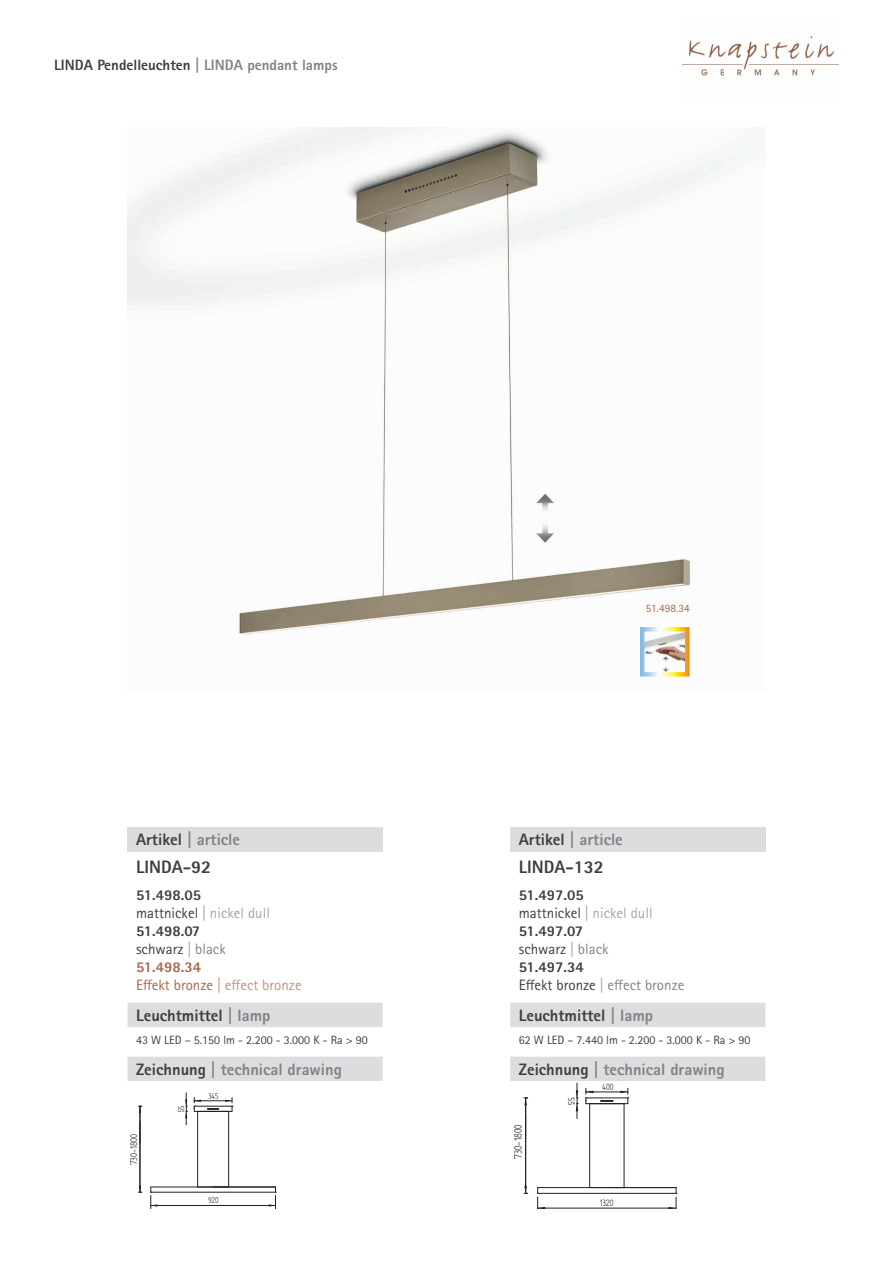
<style>
.page{position:relative;width:893px;height:1263px;background:#fff}
.page>*{position:absolute;margin:0;border:0;box-sizing:border-box;transform-origin:0 0}
.t1{font:800 18px "Rotis Sans Serif Std";color:#3e3e3f}
.t2{font:800 16.5px "Rotis Sans Serif Std";color:#808285}
.t3{font:800 16.5px "Rotis Sans Serif Std";color:#3e3e3f}
.t4{font:800 15px/18px "Rotis Sans Serif Std";color:#3e3e3f}
.t5{font:15px/18px "Rotis Sans Serif Std";color:#3e3e3f}
.t6{font:12.3px "Solid Edge ISO";color:#231f20}
.t7{font:12px "Rotis Sans Serif Std";color:#3e3e3f}
.t8{font:11.25px "Rotis Sans Serif Std";color:#a7664b}
.t9{font:11.1px "Solid Edge ISO";color:#231f20}
.t10{font:10.5px "Solid Edge ISO";color:#231f20}
.t11{font:9.45px "Solid Edge ISO";color:#231f20}
.s1{color:#808285}
.s2{color:#3e3e3f}
.s3{font-weight:400}
.s4{font-weight:400;color:#a4a5a9}
.s5{font-weight:400;color:#808285}
.s6{color:#a7664b}
.s7{font-weight:400;color:#a7664b}
.s8{font-weight:400;color:#c5927e}
.s9{font-weight:800}
.s10{color:#a4a5a9}
</style>
<div class="page">
<img style="left:682px;top:35px;width:157px;height:44px">
<div style="left:128px;top:827px;width:255px;height:25px;background:#dcdddf"></div>
<svg style="left:128px;top:1003px;width:255px;height:78px"></svg>
<div style="left:510px;top:827px;width:255px;height:25px;background:#dcdddf"></div>
<img style="left:128px;top:128px;width:637px;height:549px">
<img style="left:534px;top:493px;width:23px;height:51px">
<img style="left:645px;top:632px;width:39px;height:39px">
<div style="left:640px;top:627px;width:49px;height:49px;border:4px solid #fff"></div>
<hr style="left:197px;top:1111px;width:1px;height:76px;background:#231f20">
<hr style="left:228px;top:1111px;width:1px;height:76px;background:#231f20">
<hr style="left:151px;top:1192px;width:124px;height:1px;background:#231f20">
<hr style="left:151px;top:1187px;width:124px;height:1px;background:#231f20">
<hr style="left:157px;top:1205px;width:112px;height:1px;background:#231f20">
<hr style="left:140px;top:1113px;width:1px;height:72px;background:#231f20">
<svg style="left:194px;top:1097px;width:39px;height:15px"></svg>
<svg style="left:269px;top:1187px;width:7px;height:22px"></svg>
<svg style="left:151px;top:1187px;width:6px;height:22px"></svg>
<svg style="left:183px;top:1093px;width:4px;height:32px"></svg>
<svg style="left:138px;top:1185px;width:4px;height:8px"></svg>
<svg style="left:138px;top:1106px;width:4px;height:7px"></svg>
<hr style="left:589px;top:1104px;width:1px;height:83px;background:#231f20">
<hr style="left:624px;top:1104px;width:1px;height:83px;background:#231f20">
<hr style="left:538px;top:1193px;width:138px;height:1px;background:#231f20">
<hr style="left:538px;top:1187px;width:138px;height:1px;background:#231f20">
<hr style="left:545px;top:1208px;width:124px;height:1px;background:#231f20">
<hr style="left:525px;top:1105px;width:1px;height:81px;background:#231f20">
<svg style="left:669px;top:1187px;width:8px;height:22px"></svg>
<svg style="left:537px;top:1187px;width:8px;height:22px"></svg>
<svg style="left:524px;top:1186px;width:4px;height:8px"></svg>
<svg style="left:510px;top:1003px;width:255px;height:136px"></svg>
<p class="t4" style="left:54px;top:56px;width:285px">LINDA Pendelleuchten <span class="s1">| LINDA pendant lamps</span></p>
<p class="t2" style="left:136px;top:829px;width:106px"><span class="s2">Artikel</span> | article</p>
<p class="t1" style="left:136px;top:855px;width:77px">LINDA-92</p>
<p class="t4" style="left:136px;top:886px;width:167px">51.498.05<br><span class="s3">mattnickel</span> <span class="s4">| nickel dull<br></span>51.498.07<br><span class="s3">schwarz</span> <span class="s4">|</span> <span class="s5">black<br></span><span class="s6">51.498.34<br></span><span class="s7">Effekt bronze</span> <span class="s8">| effect bronze</span></p>
<p class="t3" style="left:136px;top:1004px;width:136px">Leuchtmittel <span class="s1">| lamp</span></p>
<p class="t7" style="left:136px;top:1033px;width:233px">43 W LED – 5.150 lm - 2.200 - 3.000 K - Ra &gt; 90</p>
<p class="t2" style="left:136px;top:1058px;width:207px"><span class="s2">Zeichnung</span> | technical drawing</p>
<p class="t9" style="left:128px;top:1165px;width:33px;rotate:-90deg">730-1800</p>
<p class="t11" style="left:177px;top:1112px;width:8px;rotate:-90deg">55</p>
<p class="t11" style="left:209px;top:1091px;width:11px">345</p>
<p class="t11" style="left:208px;top:1196px;width:12px">920</p>
<p class="t8" style="left:646px;top:601px;width:45px">51.498.34</p>
<p class="t2" style="left:519px;top:829px;width:106px"><span class="s2">Artikel</span> | article</p>
<p class="t1" style="left:519px;top:855px;width:87px">LINDA-132</p>
<p class="t5" style="left:519px;top:886px;width:167px"><span class="s9">51.497.05<br></span>mattnickel <span class="s10">| nickel dull<br></span><span class="s9">51.497.07<br></span>schwarz <span class="s10">|</span> <span class="s1">black<br></span><span class="s9">51.497.34<br></span>Effekt bronze <span class="s10">|</span> <span class="s1">effect bronze</span></p>
<p class="t3" style="left:519px;top:1004px;width:136px">Leuchtmittel <span class="s1">| lamp</span></p>
<p class="t7" style="left:519px;top:1033px;width:233px">62 W LED – 7.440 lm - 2.200 - 3.000 K - Ra &gt; 90</p>
<p class="t2" style="left:519px;top:1058px;width:207px"><span class="s2">Zeichnung</span> | technical drawing</p>
<p class="t6" style="left:512px;top:1159px;width:36px;rotate:-90deg">730-1800</p>
<p class="t10" style="left:566px;top:1105px;width:9px;rotate:-90deg">55</p>
<p class="t10" style="left:602px;top:1081px;width:13px">400</p>
<p class="t10" style="left:600px;top:1197px;width:16px">1320</p>
</div>
